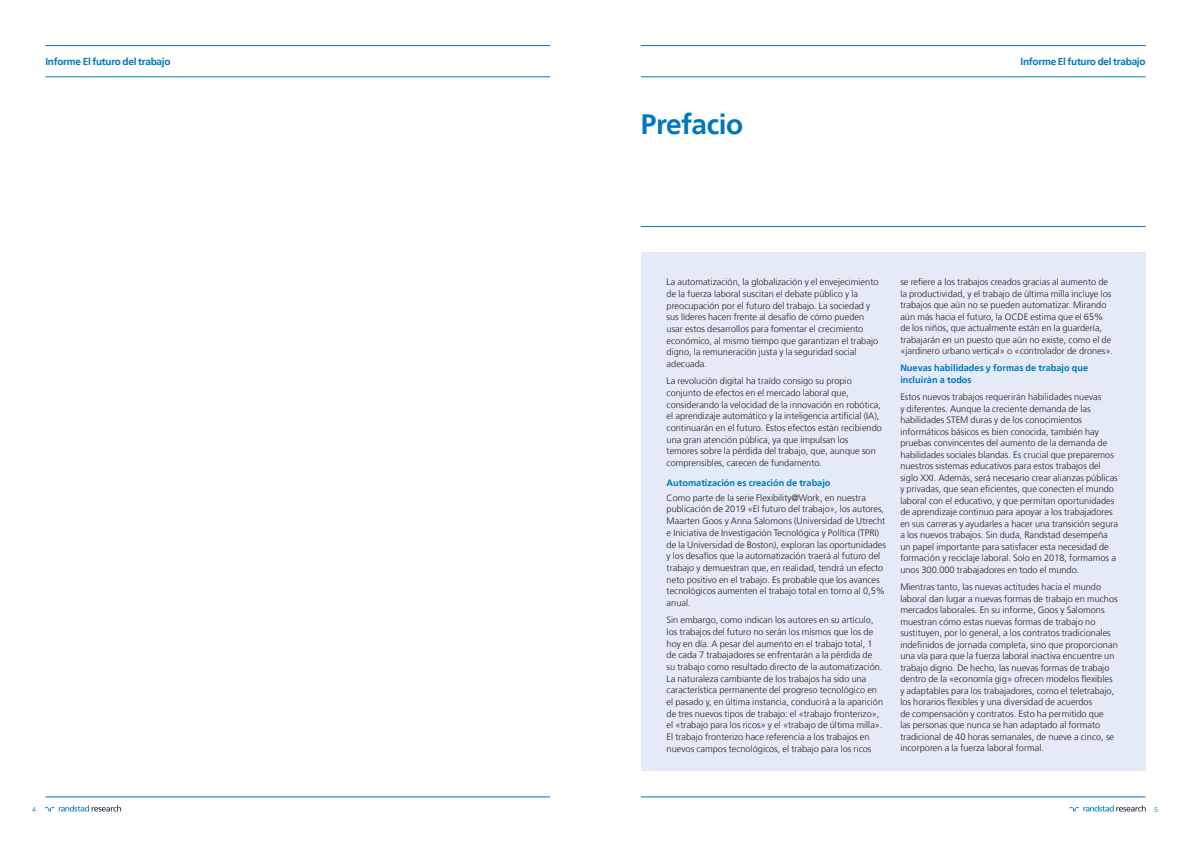
<style>
.page{position:relative;width:1191px;height:842px;background:#fff}
.page>*{position:absolute;margin:0;border:0;box-sizing:border-box;transform-origin:0 0}
.titulo_28_32{font:700 28px "Frutiger";letter-spacing:-.015em;color:#0076be}
.t1{font:700 10px "Frutiger";letter-spacing:-.025em;color:#0076be}
.Texto_corrido{font:300 9.2px/11.5px "Frutiger";color:#231f20}
.Texto_corrido-2{font:700 9.2px/11.5px "Frutiger";color:#0076be}
.Titulares_del_texto{font:700 9.2px "Frutiger";color:#0076be}
.t2{font:300 7px "Frutiger";color:#0076be}
</style>
<div class="page">
<svg style="left:45px;top:805px;width:76px;height:6px"></svg>
<hr style="left:45px;top:45px;width:505px;height:1px;background:#0076be">
<hr style="left:641px;top:45px;width:504px;height:1px;background:#0076be">
<hr style="left:45px;top:76px;width:505px;height:1px;background:#0076be">
<hr style="left:641px;top:76px;width:504px;height:1px;background:#0076be">
<hr style="left:45px;top:796px;width:505px;height:1px;background:#0076be">
<hr style="left:641px;top:796px;width:504px;height:1px;background:#0076be">
<svg style="left:1069px;top:805px;width:76px;height:6px"></svg>
<div style="left:641px;top:252px;width:504px;height:518px;background:#e4ebf6"></div>
<hr style="left:641px;top:226px;width:504px;height:1px;background:#0076be">
<p class="t1" style="left:45px;top:57px;width:127px">Informe El futuro del trabajo</p>
<p class="t1" style="left:1020px;top:57px;width:127px">Informe El futuro del trabajo</p>
<p class="titulo_28_32" style="left:641px;top:112px;width:104px">Prefacio</p>
<p class="t2" style="left:32px;top:806px;width:5px">4</p>
<p class="Texto_corrido" style="left:666px;top:277px;width:213px">La automatización, la globalización y el envejecimiento de la fuerza laboral suscitan el debate público y la preocupación por el futuro del trabajo. La sociedad y sus líderes hacen frente al desafío de cómo pueden usar estos desarrollos para fomentar el crecimiento económico, al mismo tiempo que garantizan el trabajo digno, la remuneración justa y la seguridad social adecuada.</p>
<p class="Texto_corrido" style="left:666px;top:376px;width:217px">La revolución digital ha traído consigo su propio conjunto de efectos en el mercado laboral que, considerando la velocidad de la innovación en robótica, el aprendizaje automático y la inteligencia artificial (IA), continuarán en el futuro. Estos efectos están recibiendo una gran atención pública, ya que impulsan los temores sobre la pérdida del trabajo, que, aunque son comprensibles, carecen de fundamento.</p>
<p class="Titulares_del_texto" style="left:666px;top:479px;width:165px">Automatización es creación de trabajo</p>
<p class="Texto_corrido" style="left:666px;top:492px;width:221px">Como parte de la serie Flexibility@Work, en nuestra publicación de 2019 «El futuro del trabajo», los autores, Maarten Goos y Anna Salomons (Universidad de Utrecht e Iniciativa de Investigación Tecnológica y Política (TPRI) de la Universidad de Boston), exploran las oportunidades y los desafíos que la automatización traerá al futuro del trabajo y demuestran que, en realidad, tendrá un efecto neto positivo en el trabajo. Es probable que los avances tecnológicos aumenten el trabajo total en torno al 0,5% anual.</p>
<p class="Texto_corrido" style="left:666px;top:615px;width:218px">Sin embargo, como indican los autores en su artículo, los trabajos del futuro no serán los mismos que los de hoy en día. A pesar del aumento en el trabajo total, 1 de cada 7 trabajadores se enfrentarán a la pérdida de su trabajo como resultado directo de la automatización.<br>La naturaleza cambiante de los trabajos ha sido una característica permanente del progreso tecnológico en el pasado y, en última instancia, conducirá a la aparición de tres nuevos tipos de trabajo: el «trabajo fronterizo», el «trabajo para los ricos» y el «trabajo de última milla».<br>El trabajo fronterizo hace referencia a los trabajos en nuevos campos tecnológicos, el trabajo para los ricos</p>
<p class="Texto_corrido" style="left:900px;top:277px;width:214px">se refiere a los trabajos creados gracias al aumento de la productividad, y el trabajo de última milla incluye los trabajos que aún no se pueden automatizar. Mirando aún más hacia el futuro, la OCDE estima que el 65% de los niños, que actualmente están en la guardería, trabajarán en un puesto que aún no existe, como el de «jardinero urbano vertical» o «controlador de drones».</p>
<p class="Texto_corrido-2" style="left:900px;top:363px;width:189px">Nuevas habilidades y formas de trabajo que incluirán a todos</p>
<p class="Texto_corrido" style="left:900px;top:392px;width:219px">Estos nuevos trabajos requerirán habilidades nuevas<br>y diferentes. Aunque la creciente demanda de las habilidades STEM duras y de los conocimientos informáticos básicos es bien conocida, también hay pruebas convincentes del aumento de la demanda de habilidades sociales blandas. Es crucial que preparemos nuestros sistemas educativos para estos trabajos del siglo XXI. Además, será necesario crear alianzas públicas y privadas, que sean eficientes, que conecten el mundo laboral con el educativo, y que permitan oportunidades de aprendizaje continuo para apoyar a los trabajadores en sus carreras y ayudarles a hacer una transición segura a los nuevos trabajos. Sin duda, Randstad desempeña un papel importante para satisfacer esta necesidad de formación y reciclaje laboral. Solo en 2018, formamos a unos 300.000 trabajadores en todo el mundo.</p>
<p class="Texto_corrido" style="left:900px;top:582px;width:219px">Mientras tanto, las nuevas actitudes hacia el mundo laboral dan lugar a nuevas formas de trabajo en muchos mercados laborales. En su informe, Goos y Salomons muestran cómo estas nuevas formas de trabajo no sustituyen, por lo general, a los contratos tradicionales indefinidos de jornada completa, sino que proporcionan una vía para que la fuerza laboral inactiva encuentre un trabajo digno. De hecho, las nuevas formas de trabajo dentro de la «economía gig» ofrecen modelos flexibles y adaptables para los trabajadores, como el teletrabajo, los horarios flexibles y una diversidad de acuerdos<br>de compensación y contratos. Esto ha permitido que<br>las personas que nunca se han adaptado al formato tradicional de 40 horas semanales, de nueve a cinco, se incorporen a la fuerza laboral formal.</p>
<p class="t2" style="left:1154px;top:806px;width:5px">5</p>
</div>
